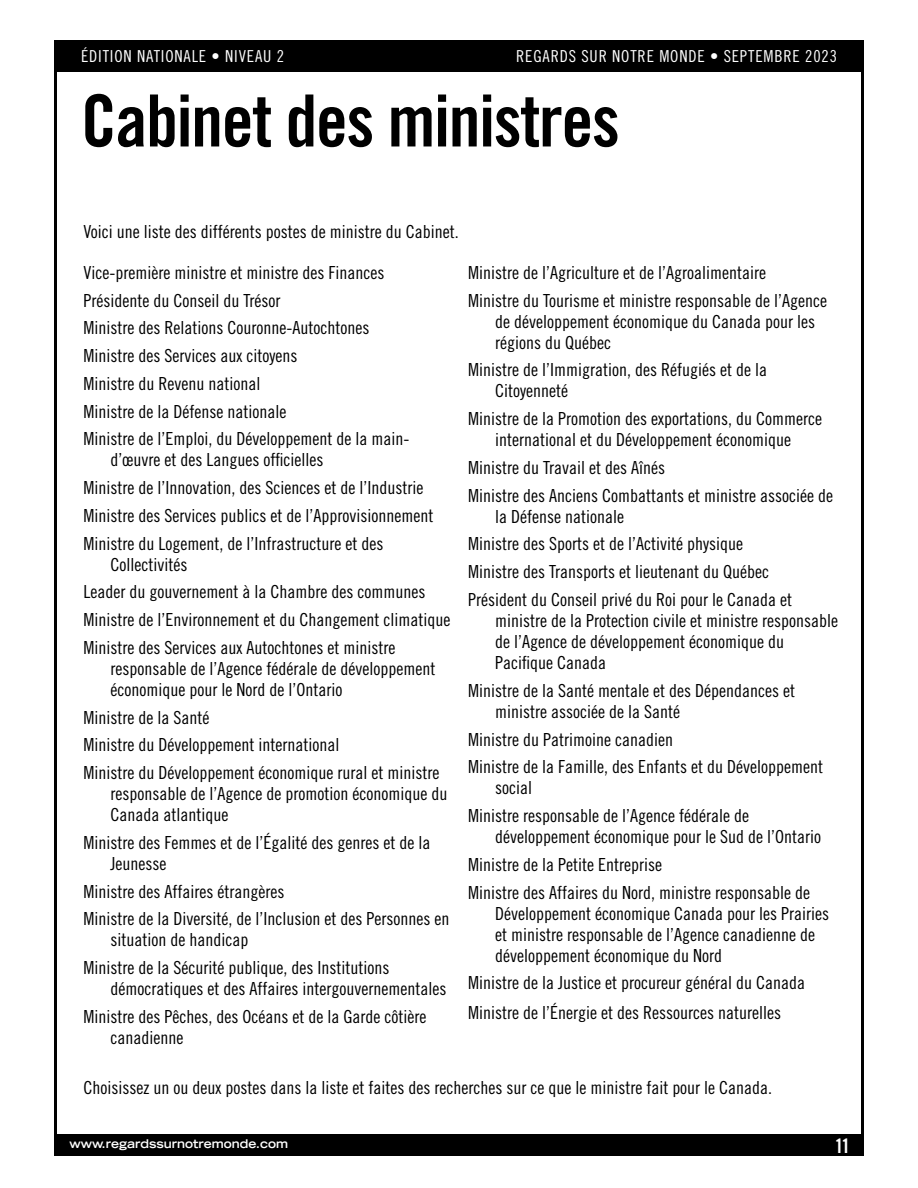
<style>
.page{position:relative;width:918px;height:1188px;background:#fff}
.page>*{position:absolute;margin:0;border:0;box-sizing:border-box;transform-origin:0 0}
.C__LESSON_Title{font:72px "Trade Gothic LT Std Bd Cn 20";letter-spacing:-.02em;color:#000}
.t1{font:19.95px "Trade Gothic LT Std Bd Cn 20";color:#fff}
.C__LESSON_Instructions{font:18px/21px "Trade Gothic LT Std Cn 18";color:#000}
.t2{font:16.5px "Trade Gothic LT Std Cn 18";letter-spacing:.05em;color:#fff}
.t3{font:700 expanded 12px "Trade Gothic LT Std";color:#fff}
</style>
<div class="page">
<div style="left:54px;top:1134px;width:810px;height:22px;background:#000"></div>
<hr style="left:54px;top:40px;width:3px;height:1100px;background:#000">
<hr style="left:861px;top:40px;width:3px;height:1100px;background:#000">
<div style="left:54px;top:40px;width:810px;height:32px;background:#000"></div>
<p class="t2" style="left:81px;top:47px;width:205px">ÉDITION NATIONALE • NIVEAU 2</p>
<p class="t2" style="left:516px;top:47px;width:322px">REGARDS SUR NOTRE MONDE • SEPTEMBRE 2023</p>
<p class="C__LESSON_Title" style="left:81px;top:77px;width:540px">Cabinet des ministres</p>
<p class="C__LESSON_Instructions" style="left:84px;top:221px;width:377px">Voici une liste des différents postes de ministre du Cabinet.</p>
<p class="C__LESSON_Instructions" style="left:84px;top:262px;width:302px">Vice-première ministre et ministre des Finances</p>
<p class="C__LESSON_Instructions" style="left:84px;top:290px;width:198px">Présidente du Conseil du Trésor</p>
<p class="C__LESSON_Instructions" style="left:84px;top:317px;width:287px">Ministre des Relations Couronne-Autochtones</p>
<p class="C__LESSON_Instructions" style="left:84px;top:345px;width:215px">Ministre des Services aux citoyens</p>
<p class="C__LESSON_Instructions" style="left:84px;top:373px;width:178px">Ministre du Revenu national</p>
<p class="C__LESSON_Instructions" style="left:84px;top:401px;width:204px">Ministre de la Défense nationale</p>
<p class="C__LESSON_Instructions" style="left:111px;top:428px;width:300px;text-indent:-27px">Ministre de l’Emploi, du Développement de la main&shy;d’œuvre et des Langues officielles</p>
<p class="C__LESSON_Instructions" style="left:84px;top:477px;width:341px">Ministre de l’Innovation, des Sciences et de l’Industrie</p>
<p class="C__LESSON_Instructions" style="left:84px;top:505px;width:351px">Ministre des Services publics et de l’Approvisionnement</p>
<p class="C__LESSON_Instructions" style="left:111px;top:533px;width:274px;text-indent:-27px">Ministre du Logement, de l’Infrastructure et des<br>Collectivités</p>
<p class="C__LESSON_Instructions" style="left:84px;top:581px;width:343px">Leader du gouvernement à la Chambre des communes</p>
<p class="C__LESSON_Instructions" style="left:84px;top:609px;width:368px">Ministre de l’Environnement et du Changement climatique</p>
<p class="C__LESSON_Instructions" style="left:111px;top:637px;width:326px;text-indent:-27px">Ministre des Services aux Autochtones et ministre responsable de l’Agence fédérale de développement économique pour le Nord de l’Ontario</p>
<p class="C__LESSON_Instructions" style="left:84px;top:707px;width:127px">Ministre de la Santé</p>
<p class="C__LESSON_Instructions" style="left:84px;top:734px;width:257px">Ministre du Développement international</p>
<p class="C__LESSON_Instructions" style="left:111px;top:762px;width:338px;text-indent:-27px">Ministre du Développement économique rural et ministre responsable de l’Agence de promotion économique du<br>Canada atlantique</p>
<p class="C__LESSON_Instructions" style="left:111px;top:832px;width:321px;text-indent:-27px">Ministre des Femmes et de l’Égalité des genres et de la<br>Jeunesse</p>
<p class="C__LESSON_Instructions" style="left:84px;top:881px;width:202px">Ministre des Affaires étrangères</p>
<p class="C__LESSON_Instructions" style="left:111px;top:908px;width:340px;text-indent:-27px">Ministre de la Diversité, de l’Inclusion et des Personnes en situation de handicap</p>
<p class="C__LESSON_Instructions" style="left:111px;top:957px;width:337px;text-indent:-27px">Ministre de la Sécurité publique, des Institutions démocratiques et des Affaires intergouvernementales</p>
<p class="C__LESSON_Instructions" style="left:111px;top:1006px;width:317px;text-indent:-27px">Ministre des Pêches, des Océans et de la Garde côtière canadienne</p>
<p class="C__LESSON_Instructions" style="left:468px;top:262px;width:299px">Ministre de l’Agriculture et de l’Agroalimentaire</p>
<p class="C__LESSON_Instructions" style="left:495px;top:290px;width:333px;text-indent:-27px">Ministre du Tourisme et ministre responsable de l’Agence de développement économique du Canada pour les régions du Québec</p>
<p class="C__LESSON_Instructions" style="left:495px;top:359px;width:273px;text-indent:-27px">Ministre de l’Immigration, des Réfugiés et de la<br>Citoyenneté</p>
<p class="C__LESSON_Instructions" style="left:468px;top:408px;width:355px;text-align:center">Ministre de la Promotion des exportations, du Commerce international et du Développement économique</p>
<p class="C__LESSON_Instructions" style="left:468px;top:457px;width:198px">Ministre du Travail et des Aînés</p>
<p class="C__LESSON_Instructions" style="left:495px;top:485px;width:339px;text-indent:-27px">Ministre des Anciens Combattants et ministre associée de la Défense nationale</p>
<p class="C__LESSON_Instructions" style="left:468px;top:533px;width:276px">Ministre des Sports et de l’Activité physique</p>
<p class="C__LESSON_Instructions" style="left:468px;top:561px;width:302px">Ministre des Transports et lieutenant du Québec</p>
<p class="C__LESSON_Instructions" style="left:495px;top:589px;width:344px;text-indent:-27px">Président du Conseil privé du Roi pour le Canada et ministre de la Protection civile et ministre responsable de l’Agence de développement économique du Pacifique Canada</p>
<p class="C__LESSON_Instructions" style="left:495px;top:680px;width:301px;text-indent:-27px">Ministre de la Santé mentale et des Dépendances et ministre associée de la Santé</p>
<p class="C__LESSON_Instructions" style="left:468px;top:728px;width:206px">Ministre du Patrimoine canadien</p>
<p class="C__LESSON_Instructions" style="left:495px;top:756px;width:329px;text-indent:-27px">Ministre de la Famille, des Enfants et du Développement social</p>
<p class="C__LESSON_Instructions" style="left:495px;top:805px;width:327px;text-indent:-27px">Ministre responsable de l’Agence fédérale de développement économique pour le Sud de l’Ontario</p>
<p class="C__LESSON_Instructions" style="left:468px;top:854px;width:195px">Ministre de la Petite Entreprise</p>
<p class="C__LESSON_Instructions" style="left:495px;top:881px;width:335px;text-indent:-27px">Ministre des Affaires du Nord, ministre responsable de Développement économique Canada pour les Prairies et ministre responsable de l’Agence canadienne de développement économique du Nord</p>
<p class="C__LESSON_Instructions" style="left:468px;top:972px;width:338px">Ministre de la Justice et procureur général du Canada</p>
<p class="C__LESSON_Instructions" style="left:468px;top:1001px;width:314px">Ministre de l’Énergie et des Ressources naturelles</p>
<p class="C__LESSON_Instructions" style="left:84px;top:1076px;width:690px">Choisissez un ou deux postes dans la liste et faites des recherches sur ce que le ministre fait pour le Canada.</p>
<p class="t3" style="left:69px;top:1136px;width:220px">www.regardssurnotremonde.com</p>
<p class="t1" style="left:835px;top:1134px;width:17px">11</p>
</div>
